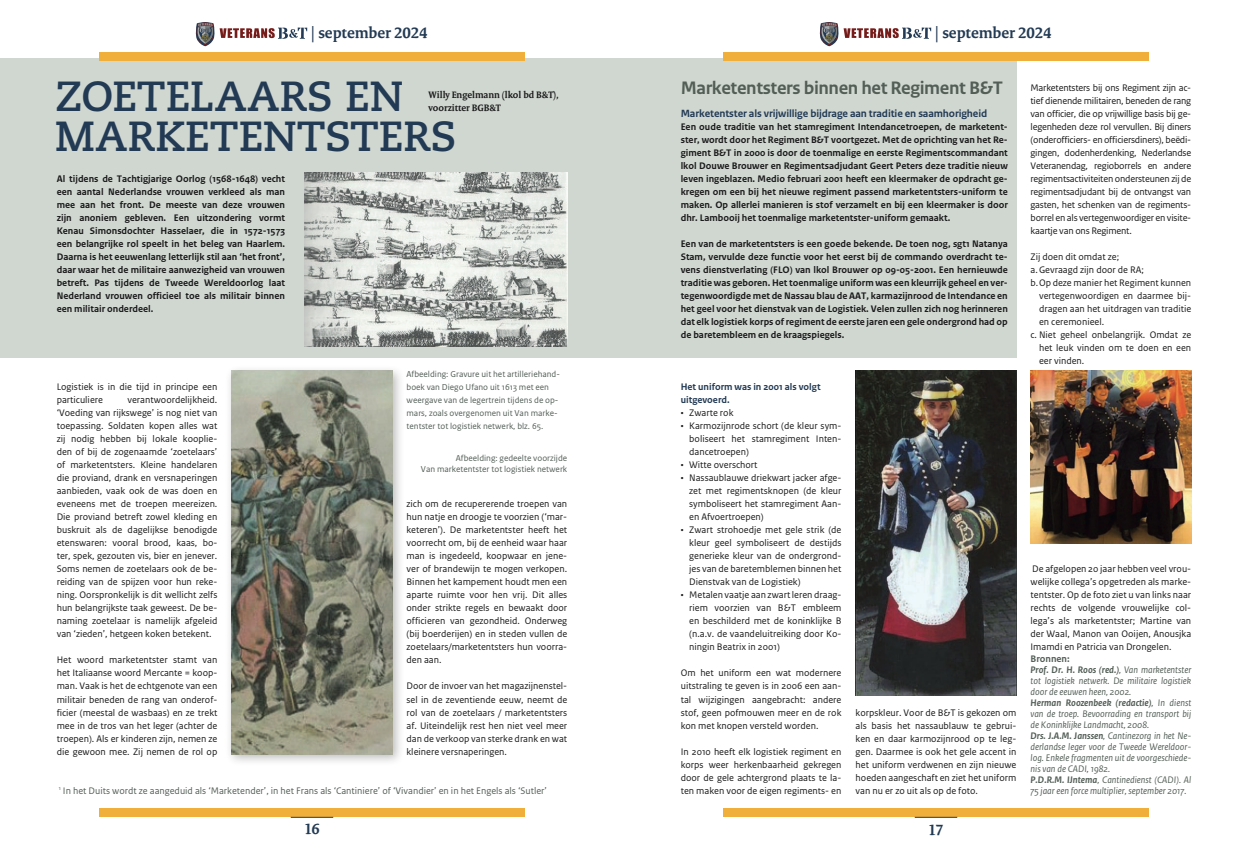
<style>
.page{position:relative;width:1248px;height:851px;background:#fff}
.page>*{position:absolute;margin:0;border:0;box-sizing:border-box;transform-origin:0 0}
.t1{font:700 42px/40px "Caecilia LT Std";color:#223a54}
.t2{font:700 19px "Rijksoverheid Sans Text";letter-spacing:-.02em;color:#535e57}
.t3{font:700 16.2px "Rijksoverheid Serif";letter-spacing:-.005em;color:#223a54}
.t4{font:700 16px "Rijksoverheid Serif";color:#223a54}
.t5{font:700 11px "Rijksoverheid Sans Text";letter-spacing:-.01em;color:#223a54}
.t6{font:10px/13px "Rijksoverheid Sans Text";color:#1a1a1a;text-align:justify}
.t7{font:700 10px/13px "Rijksoverheid Sans Text";color:#1a1a1a;text-align:justify}
.t8{font:italic 10px/11px "Rijksoverheid Sans Text";color:#535e57}
.t9{font:10px "Rijksoverheid Sans Text";color:#535e57}
.t10{font:700 10px/13px "Rijksoverheid Serif";color:#1a1a1a}
.t11{font:700 10px/13px "Rijksoverheid Sans Text";color:#223a54}
.t12{font:9px/13px "Rijksoverheid Sans Text";color:#535e57}
.s1{font-weight:700;font-style:normal}
.s2{font-weight:700}
</style>
<div class="page">
<div style="left:0;top:58px;width:1016px;height:300px;background:#d0d7d1"></div>
<img style="left:305px;top:173px;width:262px;height:173px">
<img style="left:855px;top:371px;width:161px;height:324px">
<img style="left:1030px;top:371px;width:161px;height:172px">
<div style="left:99px;top:52px;width:425px;height:9px;background:#f0ae3a"></div>
<div style="left:99px;top:808px;width:425px;height:8px;background:#f0ae3a"></div>
<div style="left:723px;top:52px;width:425px;height:9px;background:#f0ae3a"></div>
<div style="left:723px;top:808px;width:425px;height:8px;background:#f0ae3a"></div>
<div style="left:225px;top:364px;width:179px;height:402px;background:#1a1a1a;opacity:.3"></div>
<img style="left:231px;top:371px;width:161px;height:383px">
<svg style="left:196px;top:22px;width:111px;height:24px"></svg>
<svg style="left:819px;top:22px;width:112px;height:24px"></svg>
<hr style="left:291px;top:816px;width:42px;height:1px;background:#223a54">
<hr style="left:914px;top:816px;width:43px;height:1px;background:#223a54">
<h3 class="t3" style="left:310px;top:23px;width:119px">| september ()(4</h3>
<h3 class="t3" style="left:934px;top:23px;width:119px">| september ()(4</h3>
<h1 class="t1" style="left:55px;top:77px;width:402px">ZOETELAARS EN<br>MARKETENTSTERS</h1>
<p class="t10" style="left:428px;top:89px;width:132px">Willy Engelmann (lkol bd B&amp;T), voorzitter BGB&amp;T</p>
<p class="t7" style="left:57px;top:172px;width:230px">Al tijdens de Tachtigjarige Oorlog (1568-1648) vecht een aantal Nederlandse vrouwen verkleed als man mee aan het front. De meeste van deze vrouwen zijn anoniem gebleven. Een uitzondering vormt Kenau Simonsdochter Hasselaer, die in 1572-1573 een belangrijke rol speelt in het beleg van Haarlem.<br>Daarna is het eeuwenlang letterlijk stil aan ‘het front’, daar waar het de militaire aanwezigheid van vrouwen betreft. Pas tijdens de Tweede Wereldoorlog laat Nederland vrouwen officieel toe als militair binnen een militair onderdeel.</p>
<h2 class="t2" style="left:680px;top:77px;width:323px">Marketentsters binnen het Regiment B&amp;T</h2>
<p class="t5" style="left:680px;top:107px;width:308px">Marketentster als vrijwillige bijdrage aan traditie en saamhorigheid</p>
<p class="t7" style="left:680px;top:120px;width:328px">Een oude traditie van het stamregiment Intendancetroepen, de marketent&shy;ster, wordt door het Regiment B&amp;T voortgezet. Met de oprichting van het Re&shy;giment B&amp;T in 2000 is door de toenmalige en eerste Regimentscommandant lkol Douwe Brouwer en Regimentsadjudant Geert Peters deze traditie nieuw leven ingeblazen. Medio februari 2001 heeft een kleermaker de opdracht ge&shy;kregen om een bij het nieuwe regiment passend marketentsters-uniform te maken. Op allerlei manieren is stof verzamelt en bij een kleermaker is door dhr. Lambooij het toenmalige marketentster-uniform gemaakt.</p>
<p class="t7" style="left:680px;top:237px;width:328px">Een van de marketentsters is een goede bekende. De toen nog, sgt1 Natanya Stam, vervulde deze functie voor het eerst bij de commando overdracht te&shy;vens dienstverlating (FLO) van lkol Brouwer op 09-05-2001. Een hernieuwde traditie was geboren. Het toenmalige uniform was een kleurrijk geheel en ver&shy;tegenwoordigde met de Nassau blau de AAT, karmazijnrood de Intendance en het geel voor het dienstvak van de Logistiek. Velen zullen zich nog herinneren dat elk logistiek korps of regiment de eerste jaren een gele ondergrond had op de baretembleem en de kraagspiegels.</p>
<p class="t12" style="left:406px;top:368px;width:155px">Afbeelding: Gravure uit het artilleriehand&shy;boek van Diego Ufano uit 1613 met een weergave van de legertrein tijdens de op&shy;mars, zoals overgenomen uit Van marke&shy;tentster tot logistiek netwerk, blz. 65.</p>
<p class="t11" style="left:680px;top:380px;width:141px">Het uniform was in 2001 als volgt uitgevoerd.</p>
<p class="t6" style="left:680px;top:406px;width:54px">• Zwarte rok</p>
<p class="t6" style="left:689px;top:419px;width:154px;text-indent:-8px">• Karmozijnrode schort (de kleur sym&shy;boliseert het stamregiment Inten&shy;dancetroepen)</p>
<p class="t6" style="left:680px;top:458px;width:78px">• Witte overschort</p>
<p class="t6" style="left:689px;top:471px;width:154px;text-indent:-8px">• Nassaublauwe driekwart jacker afge&shy;zet met regimentsknopen (de kleur symboliseert het stamregiment Aan&shy;en Afvoertroepen)</p>
<p class="t6" style="left:689px;top:523px;width:154px;text-indent:-8px">• Zwart strohoedje met gele strik (de kleur geel symboliseert de destijds generieke kleur van de ondergrond&shy;jes van de baretemblemen binnen het Dienstvak van de Logistiek)</p>
<p class="t6" style="left:689px;top:588px;width:154px;text-indent:-8px">• Metalen vaatje aan zwart leren draag&shy;riem voorzien van B&amp;T embleem en beschilderd met de koninklijke B (n.a.v. de vaandeluitreiking door Ko&shy;ningin Beatrix in 2001)</p>
<p class="t6" style="left:680px;top:666px;width:162px">Om het uniform een wat modernere uitstraling te geven is in 2006 een aan&shy;tal wijzigingen aangebracht: andere stof, geen pofmouwen meer en de rok kon met knopen versteld worden.</p>
<p class="t6" style="left:680px;top:744px;width:162px">In 2010 heeft elk logistiek regiment en korps weer herkenbaarheid gekregen door de gele achtergrond plaats te la&shy;ten maken voor de eigen regiments- en</p>
<p class="t6" style="left:57px;top:380px;width:162px">Logistiek is in die tijd in principe een particuliere</p>
<p class="t6" style="left:57px;top:393px;width:162px;text-indent:71px">verantwoordelijkheid. ‘Voeding van rijkswege’ is nog niet van toepassing. Soldaten kopen alles wat zij nodig hebben bij lokale kooplie&shy;den of bij de zogenaamde ‘zoetelaars’ of marketentsters. Kleine handelaren die proviand, drank en versnaperingen aanbieden, vaak ook de was doen en eveneens met de troepen meereizen.<br>Die proviand betreft zowel kleding en buskruit als de dagelijkse benodigde etenswaren: vooral brood, kaas, bo&shy;ter, spek, gezouten vis, bier en jenever.<br>Soms nemen de zoetelaars ook de be&shy;reiding van de spijzen voor hun reke&shy;ning. Oorspronkelijk is dit wellicht zelfs hun belangrijkste taak geweest. De be&shy;naming zoetelaar is namelijk afgeleid van ‘zieden’, hetgeen koken betekent.</p>
<p class="t6" style="left:57px;top:653px;width:162px">Het woord marketentster stamt van het Italiaanse woord Mercante = koop&shy;man. Vaak is het de echtgenote van een militair beneden de rang van onderof&shy;ficier (meestal de wasbaas) en ze trekt mee in de tros van het leger (achter de troepen). Als er kinderen zijn, nemen ze die gewoon mee. Zij nemen de rol op</p>
<p class="t12" style="left:421px;top:452px;width:148px;line-height:11px;text-align:right">Afbeelding: gedeelte voorzijde<br>Van marketentster tot logistiek netwerk</p>
<p class="t6" style="left:406px;top:497px;width:162px">zich om de recupererende troepen van hun natje en droogje te voorzien (‘mar&shy;keteren’). De marketentster heeft het voorrecht om, bij de eenheid waar haar man is ingedeeld, koopwaar en jene&shy;ver of brandewijn te mogen verkopen.<br>Binnen het kampement houdt men een aparte ruimte voor hen vrij. Dit alles onder strikte regels en bewaakt door officieren van gezondheid. Onderweg (bij boerderijen) en in steden vullen de zoetelaars/marketentsters hun voorra&shy;den aan.</p>
<p class="t6" style="left:406px;top:679px;width:162px">Door de invoer van het magazijnenstel&shy;sel in de zeventiende eeuw, neemt de rol van de zoetelaars / marketentsters af. Uiteindelijk rest hen niet veel meer dan de verkoop van sterke drank en wat kleinere versnaperingen.</p>
<p class="t6" style="left:855px;top:705px;width:162px">korpskleur. Voor de B&amp;T is gekozen om als basis het nassaublauw te gebrui&shy;ken en daar karmozijnrood op te leg&shy;gen. Daarmee is ook het gele accent in het uniform verdwenen en zijn nieuwe hoeden aangeschaft en ziet het uniform van nu er zo uit als op de foto.</p>
<p class="t9" style="left:59px;top:784px;width:490px"><sup>1</sup> In het Duits wordt ze aangeduid als ‘Marketender’, in het Frans als ‘Cantiniere’ of ‘Vivandier’ en in het Engels als ‘Sutler’</p>
<h3 class="t4" style="left:304px;top:819px;width:17px">1-</h3>
<h3 class="t4" style="left:928px;top:819px;width:17px">1.</h3>
<p class="t6" style="left:1030px;top:81px;width:162px">Marketentsters bij ons Regiment zijn ac&shy;tief dienende militairen, beneden de rang van officier, die op vrijwillige basis bij ge&shy;legenheden deze rol vervullen. Bij diners (onderofficiers- en officiersdiners), beëdi&shy;gingen, dodenherdenking, Nederlandse Veteranendag, regioborrels en andere regimentsactiviteiten ondersteunen zij de regimentsadjudant bij de ontvangst van gasten, het schenken van de regiments&shy;borrel en als vertegenwoordiger en visite&shy;kaartje van ons Regiment.</p>
<p class="t6" style="left:1030px;top:250px;width:90px">Zij doen dit omdat ze;</p>
<p class="t6" style="left:1030px;top:263px;width:115px">a.Gevraagd zijn door de RA;</p>
<p class="t6" style="left:1030px;top:276px;width:162px">b.Op deze manier het Regiment kunnen</p>
<p class="t6" style="left:1038px;top:289px;width:154px">vertegenwoordigen en daarmee bij-</p>
<p class="t6" style="left:1038px;top:302px;width:154px">dragen aan het uitdragen van traditie</p>
<p class="t6" style="left:1038px;top:315px;width:67px">en ceremonieel.</p>
<p class="t6" style="left:1030px;top:328px;width:162px">c. Niet geheel onbelangrijk. Omdat ze</p>
<p class="t6" style="left:1038px;top:341px;width:154px">het leuk vinden om te doen en een</p>
<p class="t6" style="left:1038px;top:354px;width:47px">eer vinden.</p>
<p class="t6" style="left:1030px;top:562px;width:162px">De afgelopen 20 jaar hebben veel vrou&shy;welijke collega’s opgetreden als marke&shy;tentster. Op de foto ziet u van links naar rechts de volgende vrouwelijke col&shy;lega’s als marketentster; Martine van der Waal, Manon van Ooijen, Anousjka Imamdi en Patricia van Drongelen.</p>
<p class="t8" style="left:1030px;top:653px;width:162px"><span class="s1">Bronnen:<br></span><span class="s2">Prof. Dr. H. Roos (red.)</span>, Van marketentster tot logistiek netwerk. De militaire logistiek door de eeuwen heen, 2002.<br><span class="s2">Herman Roozenbeek (redactie)</span>, In dienst van de troep. Bevoorrading en transport bij de Koninklijke Landmacht, 2008.<br><span class="s2">Drs. J.A.M. Janssen</span>, Cantinezorg in het Ne&shy;derlandse leger voor de Tweede Wereldoor&shy;log. Enkele fragmenten uit de voorgeschiede&shy;nis van de CADI, 1982.<br><span class="s2">P.D.R.M. IJntema</span>, Cantinedienst (CADI). Al 75 jaar een force multiplier, september 2017.</p>
</div>
